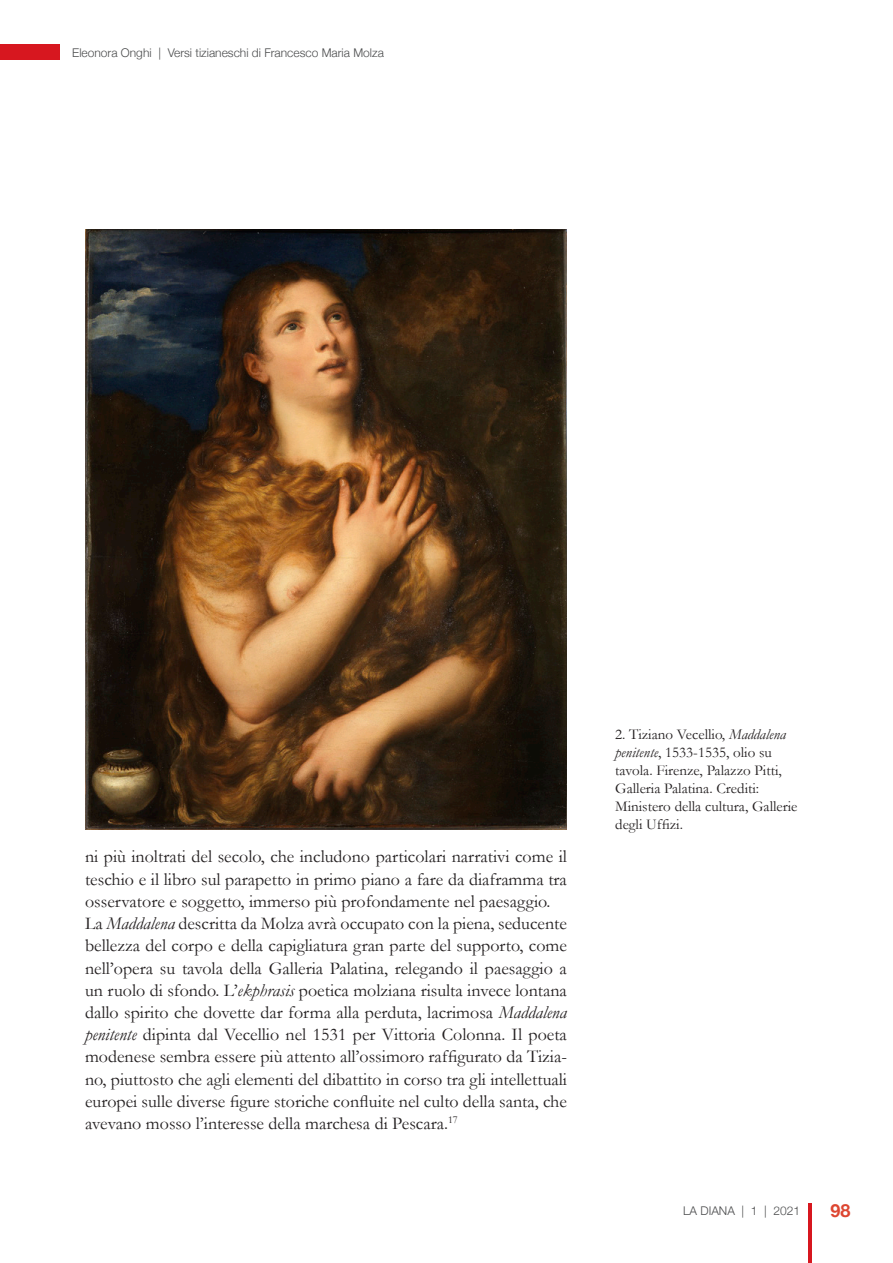
<style>
.page{position:relative;width:893px;height:1263px;background:#fff}
.page>*{position:absolute;margin:0;border:0;box-sizing:border-box;transform-origin:0 0}
.Normale{font:18px/22.2px "Garamond";color:#231f20;text-align:justify}
.t1{font:700 18px "Helvetica Neue";color:#dd4631}
.Normale-2{font:15px/18px "Garamond";color:#231f20}
.t2{font:300 12px "Helvetica Neue";color:#4b4c4d}
.s1{font-style:italic}
</style>
<div class="page">
<hr style="left:808px;top:1203px;width:3px;height:60px;background:#d7171f">
<div style="left:0;top:44px;width:60px;height:16px;background:#d7171f"></div>
<img style="left:85px;top:230px;width:482px;height:599px">
<p class="t2" style="left:72px;top:43px;width:313px">Eleonora Onghi | Versi tizianeschi di Francesco Maria Molza</p>
<p class="Normale" style="left:85px;top:845px;width:483px">ni più inoltrati del secolo, che includono particolari narrativi come il teschio e il libro sul parapetto in primo piano a fare da diaframma tra osservatore e soggetto, immerso più profondamente nel paesaggio.</p>
<p class="Normale" style="left:85px;top:912px;width:483px">La <span class="s1">Maddalena</span> descritta da Molza avrà occupato con la piena, seducente bellezza del corpo e della capigliatura gran parte del supporto, come nell’opera su tavola della Galleria Palatina, relegando il paesaggio a un ruolo di sfondo. L’<span class="s1">ekphrasis</span> poetica molziana risulta invece lontana dallo spirito che dovette dar forma alla perduta, lacrimosa <span class="s1">Maddalena penitente</span> dipinta dal Vecellio nel 1531 per Vittoria Colonna. Il poeta modenese sembra essere più attento all’ossimoro raffigurato da Tizia&shy;no, piuttosto che agli elementi del dibattito in corso tra gli intellettuali europei sulle diverse figure storiche confluite nel culto della santa, che avevano mosso l’interesse della marchesa di Pescara.<sup>17</sup></p>
<p class="Normale-2" style="left:615px;top:725px;width:184px">2. Tiziano Vecellio, <span class="s1">Maddalena penitente</span>, 1533-1535, olio su tavola. Firenze, Palazzo Pitti,<br>Galleria Palatina. Crediti:<br>Ministero della cultura, Gallerie degli Uffizi.</p>
<p class="t2" style="left:683px;top:1201px;width:119px">LA DIANA | 1 | 2021</p>
<p class="t1" style="left:830px;top:1196px;width:22px">98</p>
</div>
